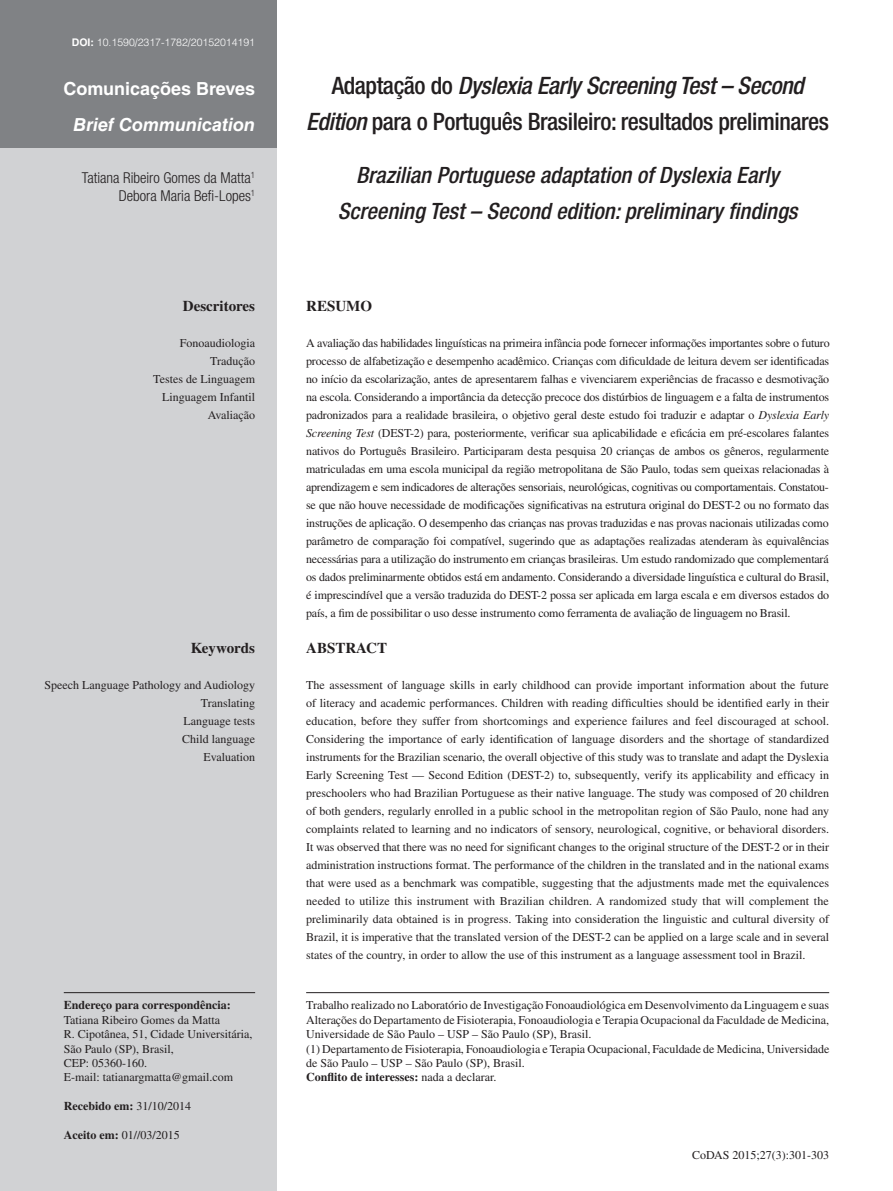
<style>
.page{position:relative;width:893px;height:1191px;background:#fff}
.page>*{position:absolute;margin:0;border:0;box-sizing:border-box;transform-origin:0 0}
.t1{font:500 condensed 24px/36px "Helvetica Neue LT Std";letter-spacing:-.015em;color:#231f20;text-align:center}
.t2{font:italic 500 condensed 22.5px/36px "Helvetica Neue LT Std";color:#231f20;text-align:center}
.t3{font:700 18px "Helvetica LT Std";color:#fff}
.t4{font:italic 700 18px "Helvetica LT Std";color:#fff}
.t5{font:300 condensed 15px/18px "Helvetica Neue LT Std";color:#231f20;text-align:right}
.t6{font:700 15px "Times LT Std";color:#231f20}
.t7{font:12px/18px "Times LT Std";color:#231f20;text-align:right}
.t8{font:700 12px "Times LT Std";color:#231f20}
.t9{font:300 10.5px "Helvetica LT Std";color:#fff}
.s1{font-weight:700}
.s2{font-weight:400}
.s3{font-style:italic}
</style>
<div class="page">
<div style="left:0;top:0;width:276px;height:1191px;background:#d1d2d4"></div>
<div style="left:0;top:0;width:276px;height:148px;background:#808285"></div>
<hr style="left:64px;top:992px;width:191px;height:1px;background:#231f20">
<hr style="left:306px;top:992px;width:523px;height:1px;background:#231f20">
<p class="t9" style="left:72px;top:36px;width:185px"><span class="s1">DOI:</span> 10.1590/2317-1782/20152014191</p>
<h3 class="t3" style="left:63px;top:77px;width:193px">Comunicações Breves</h3>
<h3 class="t4" style="left:74px;top:113px;width:183px">Brief Communication</h3>
<p class="t5" style="left:82px;top:169px;width:175px">Tatiana Ribeiro Gomes da Matta<sup>1<br></sup>Debora Maria Befi-Lopes<sup>1</sup></p>
<p class="t6" style="left:183px;top:297px;width:74px">Descritores</p>
<p class="t7" style="left:153px;top:333px;width:103px">Fonoaudiologia<br>Tradução<br>Testes de Linguagem<br>Linguagem Infantil<br>Avaliação</p>
<p class="t6" style="left:191px;top:639px;width:66px">Keywords</p>
<p class="t7" style="left:45px;top:675px;width:212px">Speech Language Pathology and Audiology<br>Translating<br>Language tests<br>Child language<br>Evaluation</p>
<p class="t8" style="left:64px;top:998px;width:168px">Endereço para correspondência:</p>
<p class="t7" style="left:64px;top:1012px;width:190px;line-height:14.4px;text-align:left">Tatiana Ribeiro Gomes da Matta<br>R. Cipotânea, 51, Cidade Universitária,<br>São Paulo (SP), Brasil,<br>CEP: 05360-160.<br>E-mail: tatianargmatta@gmail.com</p>
<p class="t8" style="left:64px;top:1099px;width:129px">Recebido em: <span class="s2">31/10/2014</span></p>
<p class="t7" style="left:64px;top:1125px;width:117px"><span class="s1">Aceito em:</span> 01//03/2015</p>
<h1 class="t1" style="left:306px;top:67px;width:524px">Adaptação do <span class="s3">Dyslexia Early Screening Test – Second<br>Edition</span> para o Português Brasileiro: resultados preliminares</h1>
<h2 class="t2" style="left:338px;top:157px;width:461px">Brazilian Portuguese adaptation of Dyslexia Early<br>Screening Test – Second edition: preliminary findings</h2>
<p class="t6" style="left:306px;top:297px;width:67px">RESUMO</p>
<p class="t7" style="left:306px;top:333px;width:525px;text-align:justify">A avaliação das habilidades linguísticas na primeira infância pode fornecer informações importantes sobre o futuro processo de alfabetização e desempenho acadêmico. Crianças com dificuldade de leitura devem ser identificadas no início da escolarização, antes de apresentarem falhas e vivenciarem experiências de fracasso e desmotivação na escola. Considerando a importância da detecção precoce dos distúrbios de linguagem e a falta de instrumentos padronizados para a realidade brasileira, o objetivo geral deste estudo foi traduzir e adaptar o <span class="s3">Dyslexia Early Screening Test</span> (DEST-2) para, posteriormente, verificar sua aplicabilidade e eficácia em pré-escolares falantes nativos do Português Brasileiro. Participaram desta pesquisa 20 crianças de ambos os gêneros, regularmente matriculadas em uma escola municipal da região metropolitana de São Paulo, todas sem queixas relacionadas à aprendizagem e sem indicadores de alterações sensoriais, neurológicas, cognitivas ou comportamentais. Constatou&shy;se que não houve necessidade de modificações significativas na estrutura original do DEST-2 ou no formato das instruções de aplicação. O desempenho das crianças nas provas traduzidas e nas provas nacionais utilizadas como parâmetro de comparação foi compatível, sugerindo que as adaptações realizadas atenderam às equivalências necessárias para a utilização do instrumento em crianças brasileiras. Um estudo randomizado que complementará os dados preliminarmente obtidos está em andamento. Considerando a diversidade linguística e cultural do Brasil, é imprescindível que a versão traduzida do DEST-2 possa ser aplicada em larga escala e em diversos estados do país, a fim de possibilitar o uso desse instrumento como ferramenta de avaliação de linguagem no Brasil.</p>
<p class="t6" style="left:306px;top:639px;width:82px">ABSTRACT</p>
<p class="t7" style="left:306px;top:675px;width:525px;text-align:justify">The assessment of language skills in early childhood can provide important information about the future of literacy and academic performances. Children with reading difficulties should be identified early in their education, before they suffer from shortcomings and experience failures and feel discouraged at school.<br>Considering the importance of early identification of language disorders and the shortage of standardized instruments for the Brazilian scenario, the overall objective of this study was to translate and adapt the Dyslexia Early Screening Test — Second Edition (DEST-2) to, subsequently, verify its applicability and efficacy in preschoolers who had Brazilian Portuguese as their native language. The study was composed of 20 children of both genders, regularly enrolled in a public school in the metropolitan region of São Paulo, none had any complaints related to learning and no indicators of sensory, neurological, cognitive, or behavioral disorders.<br>It was observed that there was no need for significant changes to the original structure of the DEST-2 or in their administration instructions format. The performance of the children in the translated and in the national exams that were used as a benchmark was compatible, suggesting that the adjustments made met the equivalences needed to utilize this instrument with Brazilian children. A randomized study that will complement the preliminarily data obtained is in progress. Taking into consideration the linguistic and cultural diversity of Brazil, it is imperative that the translated version of the DEST-2 can be applied on a large scale and in several states of the country, in order to allow the use of this instrument as a language assessment tool in Brazil.</p>
<p class="t7" style="left:306px;top:998px;width:525px;line-height:14.4px;text-align:left">Trabalho realizado no Laboratório de Investigação Fonoaudiológica em Desenvolvimento da Linguagem e suas Alterações do Departamento de Fisioterapia, Fonoaudiologia e Terapia Ocupacional da Faculdade de Medicina, Universidade de São Paulo – USP – São Paulo (SP), Brasil.<br>(1) Departamento de Fisioterapia, Fonoaudiologia e Terapia Ocupacional, Faculdade de Medicina, Universidade de São Paulo – USP – São Paulo (SP), Brasil.<br><span class="s1">Conflito de interesses:</span> nada a declarar.</p>
<p class="t7" style="left:692px;top:1146px;width:139px">CoDAS 2015;27(3):301-303</p>
</div>
